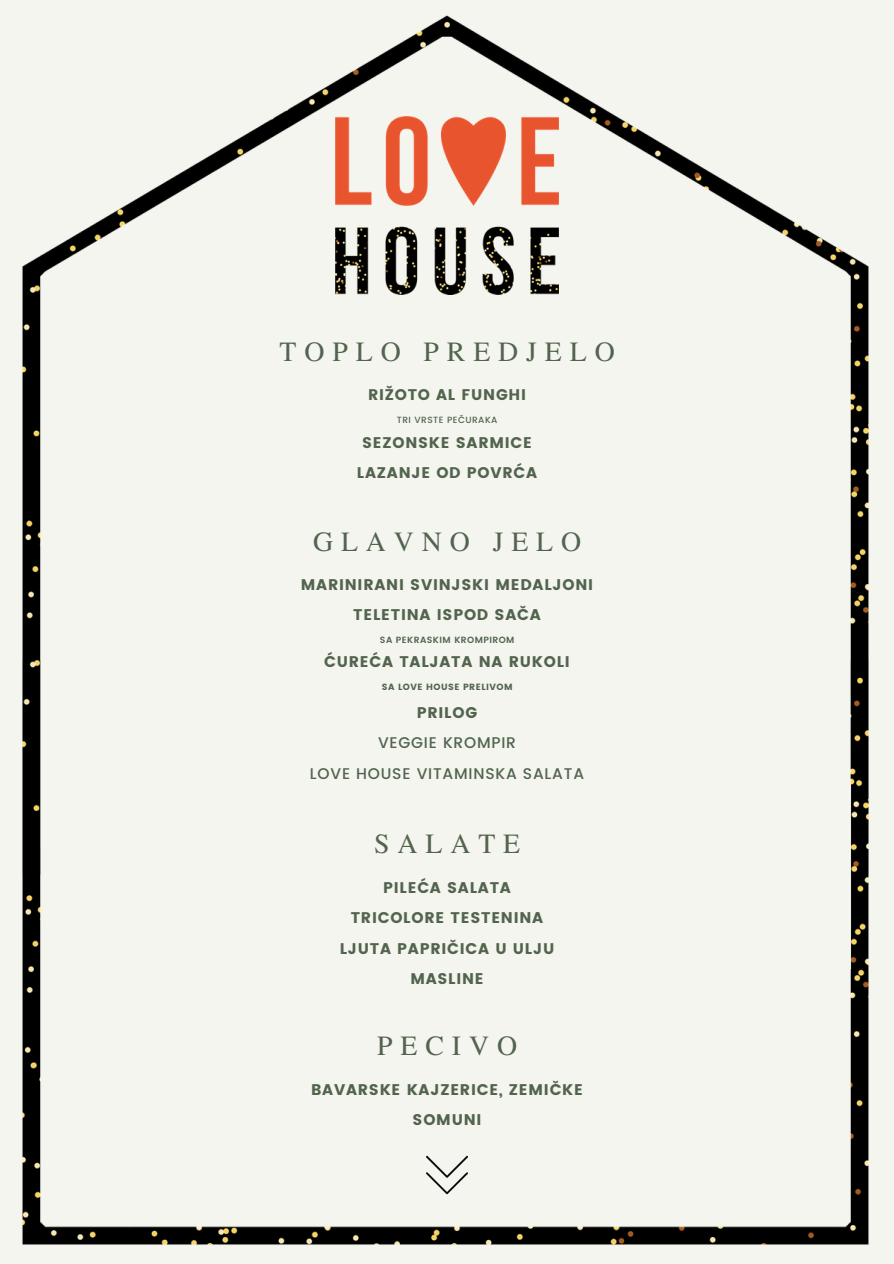
<style>
.page{position:relative;width:894px;height:1264px;background:#fff}
.page>*{position:absolute;margin:0;border:0;box-sizing:border-box;transform-origin:0 0}
.t1{font:27.75px "Free Serif";letter-spacing:.285em;color:#52644e}
.t2{font:15.45px/30.5px "Poppins";letter-spacing:.05em;color:#52644e;text-align:center}
.t3{font:500 15.45px/30.5px "Poppins";letter-spacing:.05em;color:#52644e;text-align:center}
.t4{font:600 9px "Poppins";letter-spacing:.05em;color:#52644e}
.t5{font:9px "Poppins";letter-spacing:.05em;color:#52644e}
.t6{font:500 9px "Poppins";letter-spacing:.05em;color:#52644e}
</style>
<div class="page">
<div style="left:0;top:0;width:893px;height:1263px;background:#f5f5ef"></div>
<img style="left:335px;top:116px;width:223px;height:178px">
<img style="left:426px;top:1154px;width:41px;height:41px">
<h1 class="t1" style="left:279px;top:336px;width:336px">TOPLO PREDJELO</h1>
<p class="t2" style="left:368px;top:379px;width:159px">RIŽOTO AL FUNGHI</p>
<p class="t6" style="left:397px;top:414px;width:102px">TRI VRSTE PEČURAKA</p>
<p class="t2" style="left:357px;top:427px;width:181px">SEZONSKE SARMICE<br>LAZANJE OD POVRĆA</p>
<h1 class="t1" style="left:313px;top:526px;width:269px">GLAVNO JELO</h1>
<p class="t2" style="left:301px;top:569px;width:294px">MARINIRANI SVINJSKI MEDALJONI<br>TELETINA ISPOD SAČA</p>
<p class="t4" style="left:380px;top:634px;width:136px">SA PEKRASKIM KROMPIROM</p>
<p class="t2" style="left:324px;top:646px;width:247px">ĆUREĆA TALJATA NA RUKOLI</p>
<p class="t5" style="left:382px;top:681px;width:132px">SA LOVE HOUSE PRELIVOM</p>
<p class="t2" style="left:416px;top:697px;width:62px">PRILOG</p>
<p class="t3" style="left:310px;top:728px;width:275px">VEGGIE KROMPIR<br>LOVE HOUSE VITAMINSKA SALATA</p>
<h1 class="t1" style="left:374px;top:828px;width:147px">SALATE</h1>
<p class="t2" style="left:339px;top:872px;width:216px">PILEĆA SALATA<br>TRICOLORE TESTENINA<br>LJUTA PAPRIČICA U ULJU<br>MASLINE</p>
<h1 class="t1" style="left:377px;top:1030px;width:141px">PECIVO</h1>
<p class="t2" style="left:311px;top:1074px;width:273px">BAVARSKE KAJZERICE, ZEMIČKE<br>SOMUNI</p>
</div>
